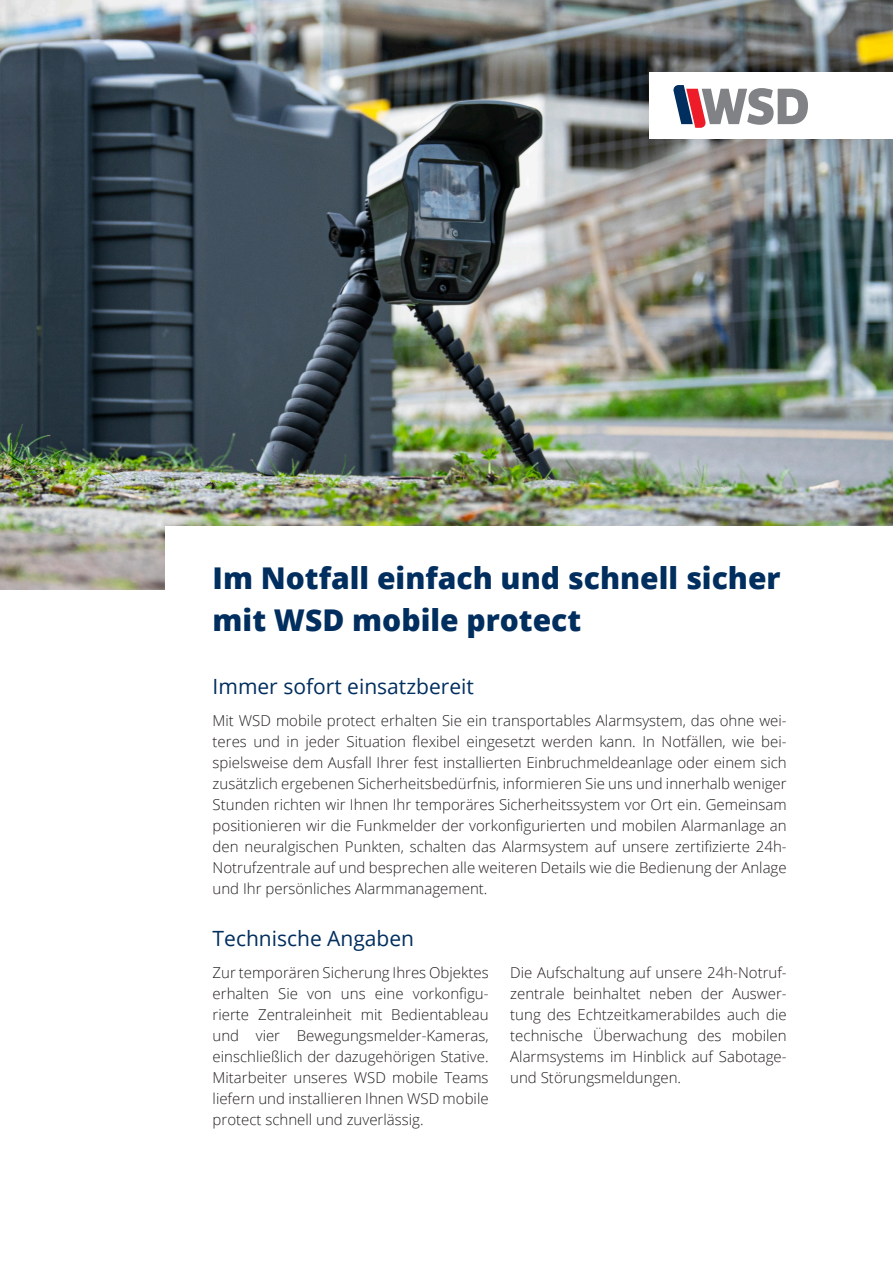
<style>
.page{position:relative;width:893px;height:1263px;background:#fff}
.page>*{position:absolute;margin:0;border:0;box-sizing:border-box;transform-origin:0 0}
.Überschrift{font:800 30px "Open Sans";color:#002e5e}
.Teilüberschrift{font:21px "Open Sans";color:#002e5e}
.Text{font:300 15px/21px "Open Sans";color:#231f20;text-align:justify}
</style>
<div class="page">
<img style="left:0;top:0;width:893px;height:589px">
<div style="left:166px;top:526px;width:727px;height:126px;background:#fff"></div>
<div style="left:631px;top:54px;width:262px;height:104px;background:#231f20;opacity:.21"></div>
<div style="left:650px;top:73px;width:243px;height:66px;background:#fff"></div>
<svg style="left:673px;top:85px;width:135px;height:43px"></svg>
<p class="Überschrift" style="left:213px;top:555px;width:569px">Im Notfall einfach und schnell sicher</p>
<p class="Überschrift" style="left:213px;top:597px;width:370px">mit WSD mobile protect</p>
<p class="Teilüberschrift" style="left:213px;top:672px;width:263px">Immer sofort einsatzbereit</p>
<p class="Text" style="left:213px;top:709px;width:576px">Mit WSD mobile protect erhalten Sie ein transportables Alarmsystem, das ohne wei&shy;teres und in jeder Situation flexibel eingesetzt werden kann. In Notfällen, wie bei&shy;spielsweise dem Ausfall Ihrer fest installierten Einbruchmeldeanlage oder einem sich zusätzlich ergebenen Sicherheitsbedürfnis, informieren Sie uns und innerhalb weniger Stunden richten wir Ihnen Ihr temporäres Sicherheitssystem vor Ort ein. Gemeinsam positionieren wir die Funkmelder der vorkonfigurierten und mobilen Alarmanlage an den neuralgischen Punkten, schalten das Alarmsystem auf unsere zertifizierte 24h-Notrufzentrale auf und besprechen alle weiteren Details wie die Bedienung der Anlage und Ihr persönliches Alarmmanagement.</p>
<p class="Teilüberschrift" style="left:213px;top:924px;width:203px">Technische Angaben</p>
<p class="Text" style="left:213px;top:961px;width:278px">Zur temporären Sicherung Ihres Objektes erhalten Sie von uns eine vorkonfigu&shy;rierte Zentraleinheit mit Bedientableau und vier Bewegungsmelder-Kameras, einschließlich der dazugehörigen Stative.<br>Mitarbeiter unseres WSD mobile Teams liefern und installieren Ihnen WSD mobile protect schnell und zuverlässig.</p>
<p class="Text" style="left:510px;top:961px;width:278px">Die Aufschaltung auf unsere 24h-Notruf&shy;zentrale beinhaltet neben der Auswer&shy;tung des Echtzeitkamerabildes auch die technische Überwachung des mobilen Alarmsystems im Hinblick auf Sabotage&shy;und Störungsmeldungen.</p>
</div>
